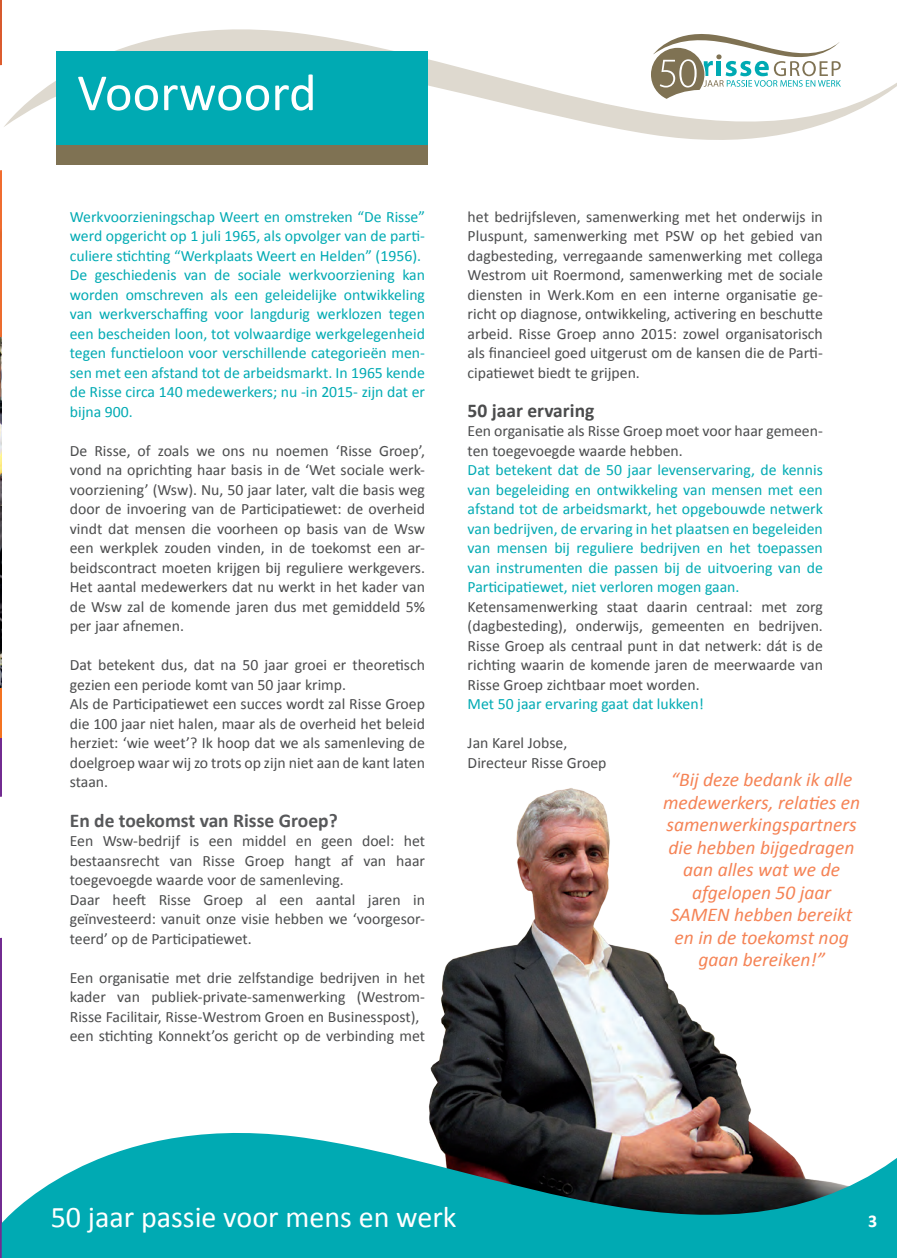
<style>
.page{position:relative;width:897px;height:1258px;background:#fff}
.page>*{position:absolute;margin:0;border:0;box-sizing:border-box;transform-origin:0 0}
.t1{font:52.5px "Calibri";color:#fff}
.t2{font:30px "Calibri";color:#fff}
.Plain_Text{font:italic 19.5px/22.5px "Calibri";color:#f58355;text-align:center}
.Plain_Text-2{font:700 19.5px "Calibri";color:#57585a}
.Plain_Text-3{font:700 19.5px "Calibri";color:#4b4c4d}
.t3{font:700 18px "Calibri";color:#fff}
.Plain_Text-4{font:15.75px/19.5px "Calibri";color:#4b4c4d;text-align:justify}
.Plain_Text-5{font:15.75px/19.5px "Calibri";color:#00aab3;text-align:justify}
</style>
<div class="page">
<svg style="left:4px;top:29px;width:892px;height:136px"></svg>
<div style="left:640px;top:27px;width:208px;height:74px;background:#fff"></div>
<svg style="left:651px;top:34px;width:189px;height:65px"></svg>
<img style="left:429px;top:788px;width:322px;height:324px">
<div style="left:56px;top:145px;width:371px;height:20px;background:#7f7253"></div>
<div style="left:56px;top:51px;width:371px;height:94px;background:#00aab3"></div>
<hr style="left:0;top:738px;width:2px;height:520px;background:#722b91">
<img style="left:0;top:1px;width:2px;height:687px">
<svg style="left:0;top:63px;width:2px;height:117px"></svg>
<hr style="left:0;top:688px;width:2px;height:50px;background:#f47321">
<svg style="left:0;top:796px;width:2px;height:142px"></svg>
<svg style="left:2px;top:1112px;width:894px;height:146px;fill:#00aab3"></svg>
<p class="t1" style="left:77px;top:59px;width:241px">Voorwoord</p>
<p class="Plain_Text-5" style="left:70px;top:207px;width:357px">Werkvoorzieningschap Weert en omstreken “De Risse” werd opgericht op 1 juli 1965, als opvolger van de parti&shy;culiere stichting “Werkplaats Weert en Helden” (1956).</p>
<p class="Plain_Text-5" style="left:70px;top:265px;width:357px">De geschiedenis van de sociale werkvoorziening kan worden omschreven als een geleidelijke ontwikkeling van werkverschaffing voor langdurig werklozen tegen een bescheiden loon, tot volwaardige werkgelegenheid tegen functieloon voor verschillende categorieën men&shy;sen met een afstand tot de arbeidsmarkt. In 1965 kende de Risse circa 140 medewerkers; nu -in 2015- zijn dat er bijna 900.</p>
<p class="Plain_Text-4" style="left:70px;top:441px;width:357px">De Risse, of zoals we ons nu noemen ‘Risse Groep’, vond na oprichting haar basis in de ‘Wet sociale werk&shy;voorziening’ (Wsw). Nu, 50 jaar later, valt die basis weg door de invoering van de Participatiewet: de overheid vindt dat mensen die voorheen op basis van de Wsw een werkplek zouden vinden, in de toekomst een ar&shy;beidscontract moeten krijgen bij reguliere werkgevers.<br>Het aantal medewerkers dat nu werkt in het kader van de Wsw zal de komende jaren dus met gemiddeld 5% per jaar afnemen.</p>
<p class="Plain_Text-4" style="left:70px;top:655px;width:357px">Dat betekent dus, dat na 50 jaar groei er theoretisch gezien een periode komt van 50 jaar krimp.</p>
<p class="Plain_Text-4" style="left:70px;top:694px;width:357px">Als de Participatiewet een succes wordt zal Risse Groep die 100 jaar niet halen, maar als de overheid het beleid herziet: ‘wie weet’? Ik hoop dat we als samenleving de doelgroep waar wij zo trots op zijn niet aan de kant laten staan.</p>
<p class="Plain_Text-2" style="left:70px;top:807px;width:269px">En de toekomst van Risse Groep?</p>
<p class="Plain_Text-4" style="left:70px;top:831px;width:357px">Een Wsw-bedrijf is een middel en geen doel: het bestaansrecht van Risse Groep hangt af van haar toegevoegde waarde voor de samenleving.</p>
<p class="Plain_Text-4" style="left:70px;top:889px;width:357px">Daar heeft Risse Groep al een aantal jaren in geïnvesteerd: vanuit onze visie hebben we ‘voorgesor&shy;teerd’ op de Participatiewet.</p>
<p class="Plain_Text-4" style="left:70px;top:967px;width:357px">Een organisatie met drie zelfstandige bedrijven in het kader van publiek-private-samenwerking (Westrom-Risse Facilitair, Risse-Westrom Groen en Businesspost),</p>
<p class="Plain_Text-4" style="left:70px;top:1026px;width:357px">een stichting Konnekt’os gericht op de verbinding met</p>
<p class="Plain_Text-4" style="left:467px;top:207px;width:357px">het bedrijfsleven, samenwerking met het onderwijs in Pluspunt, samenwerking met PSW op het gebied van dagbesteding, verregaande samenwerking met collega Westrom uit Roermond, samenwerking met de sociale diensten in Werk.Kom en een interne organisatie ge&shy;richt op diagnose, ontwikkeling, activering en beschutte arbeid. Risse Groep anno 2015: zowel organisatorisch als financieel goed uitgerust om de kansen die de Parti&shy;cipatiewet biedt te grijpen.</p>
<p class="Plain_Text-3" style="left:467px;top:398px;width:128px">50 jaar ervaring</p>
<p class="Plain_Text-4" style="left:467px;top:421px;width:357px">Een organisatie als Risse Groep moet voor haar gemeen&shy;ten toegevoegde waarde hebben.</p>
<p class="Plain_Text-5" style="left:467px;top:460px;width:357px">Dat betekent dat de 50 jaar levenservaring, de kennis van begeleiding en ontwikkeling van mensen met een afstand tot de arbeidsmarkt, het opgebouwde netwerk van bedrijven, de ervaring in het plaatsen en begeleiden van mensen bij reguliere bedrijven en het toepassen van instrumenten die passen bij de uitvoering van de Participatiewet, niet verloren mogen gaan.</p>
<p class="Plain_Text-4" style="left:467px;top:597px;width:357px">Ketensamenwerking staat daarin centraal: met zorg (dagbesteding), onderwijs, gemeenten en bedrijven.<br>Risse Groep als centraal punt in dat netwerk: dát is de richting waarin de komende jaren de meerwaarde van Risse Groep zichtbaar moet worden.</p>
<p class="Plain_Text-5" style="left:467px;top:694px;width:238px">Met 50 jaar ervaring gaat dat lukken!</p>
<p class="Plain_Text-4" style="left:467px;top:733px;width:101px">Jan Karel Jobse,</p>
<p class="Plain_Text-4" style="left:467px;top:753px;width:140px">Directeur Risse Groep</p>
<p class="Plain_Text" style="left:663px;top:768px;width:198px">“Bij deze bedank ik alle medewerkers, relaties en samenwerkingspartners die hebben bijgedragen aan alles wat we de afgelopen 50 jaar<br>SAMEN hebben bereikt en in de toekomst nog gaan bereiken!”</p>
<p class="t2" style="left:51px;top:1198px;width:407px">50 jaar passie voor mens en werk</p>
<p class="t3" style="left:867px;top:1210px;width:11px">3</p>
</div>
